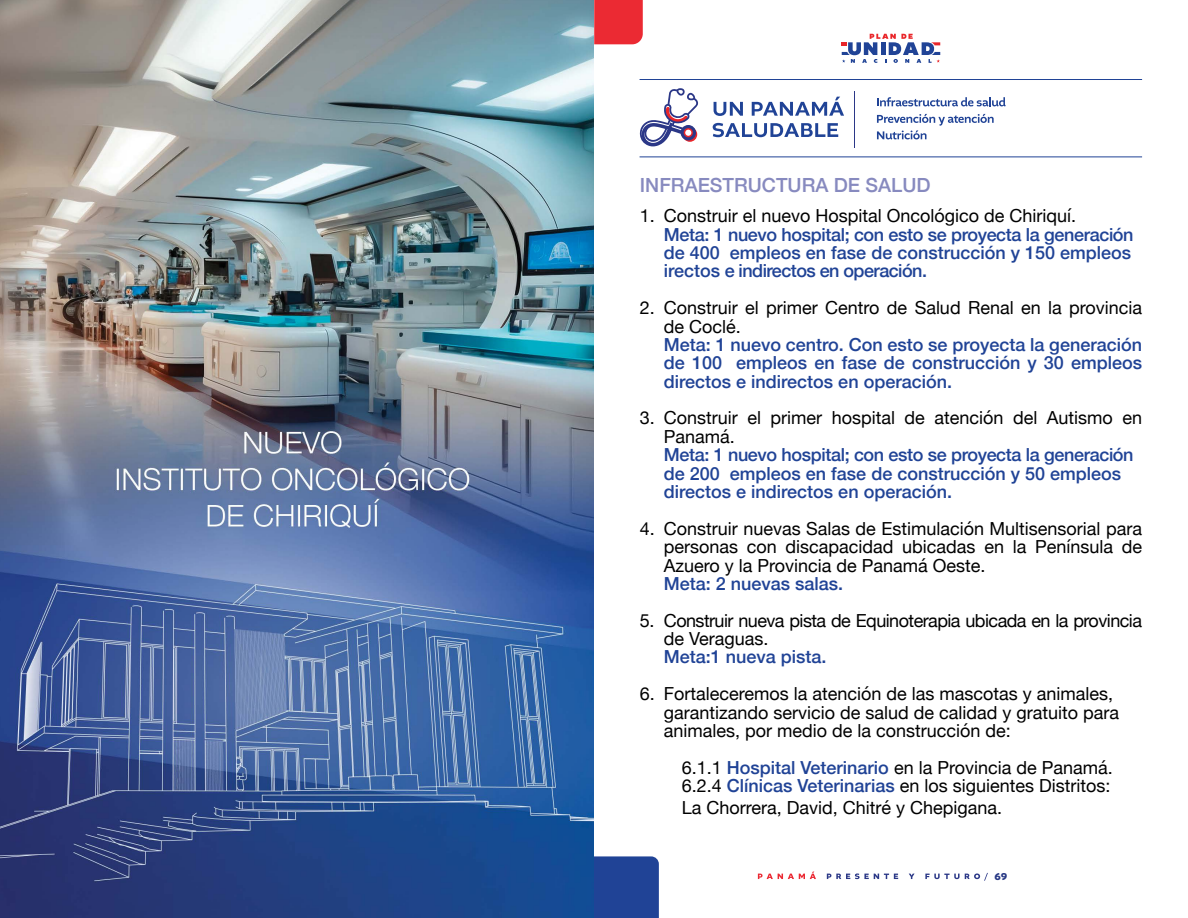
<style>
.page{position:relative;width:1188px;height:918px;background:#fff}
.page>*{position:absolute;margin:0;border:0;box-sizing:border-box;transform-origin:0 0}
.t1{font:500 19.5px "Helvetica Neue";color:#878abf}
.t2{font:18px/18.5px "Helvetica Neue";color:#000}
.t3{font:500 18px/18.5px "Helvetica Neue";color:#204396;text-align:justify}
.t4{font:500 18px/18.5px "Helvetica Neue";letter-spacing:-.02em;color:#204396}
.t5{font:18px/18.5px "Helvetica Neue";letter-spacing:-.03em;color:#000}
.t6{font:700 10.5px "Altivo";color:#283985}
.s1{font-weight:500;color:#204396}
</style>
<div class="page">
<svg style="left:758px;top:872px;width:58px;height:7px"></svg>
<svg style="left:827px;top:873px;width:71px;height:6px"></svg>
<svg style="left:909px;top:874px;width:6px;height:5px"></svg>
<svg style="left:925px;top:873px;width:63px;height:8px"></svg>
<svg style="left:842px;top:34px;width:98px;height:29px"></svg>
<div style="left:594px;top:856px;width:65px;height:62px;background:#204396"></div>
<hr style="left:640px;top:79px;width:502px;height:1px;background:#204396">
<hr style="left:640px;top:157px;width:502px;height:1px;background:#204396">
<svg style="left:877px;top:97px;width:129px;height:9px"></svg>
<svg style="left:877px;top:114px;width:117px;height:25px"></svg>
<svg style="left:714px;top:102px;width:29px;height:14px"></svg>
<svg style="left:752px;top:97px;width:92px;height:19px"></svg>
<svg style="left:713px;top:123px;width:125px;height:14px"></svg>
<hr style="left:854px;top:92px;width:1px;height:56px;background:#2b3787">
<svg style="left:639px;top:88px;width:59px;height:58px"></svg>
<div style="left:594px;top:0;width:49px;height:44px;background:#eb2a33"></div>
<img style="left:0;top:0;width:594px;height:918px">
<p class="t1" style="left:640px;top:173px;width:292px">INFRAESTRUCTURA DE SALUD</p>
<p class="t2" style="left:640px;top:206px;width:438px">1. Construir el nuevo Hospital Oncológico de Chiriquí.</p>
<p class="t4" style="left:664px;top:225px;width:471px">Meta: 1 nuevo hospital; con esto se proyecta la generación de 400 empleos en fase de construcción y 150 empleos irectos e indirectos en operación.</p>
<p class="t2" style="left:664px;top:298px;width:480px;text-indent:-24px">2. Construir el primer Centro de Salud Renal en la provincia de Coclé.</p>
<p class="t3" style="left:664px;top:335px;width:480px">Meta: 1 nuevo centro. Con esto se proyecta la generación de 100 empleos en fase de construcción y 30 empleos directos e indirectos en operación.</p>
<p class="t2" style="left:664px;top:409px;width:480px;text-indent:-24px">3. Construir el primer hospital de atención del Autismo en<br>Panamá.</p>
<p class="t3" style="left:664px;top:445px;width:471px;text-align:left">Meta: 1 nuevo hospital; con esto se proyecta la generación de 200 empleos en fase de construcción y 50 empleos directos e indirectos en operación.</p>
<p class="t2" style="left:664px;top:519px;width:480px;text-align:justify;text-indent:-24px">4. Construir nuevas Salas de Estimulación Multisensorial para personas con discapacidad ubicadas en la Península de Azuero y la Provincia de Panamá Oeste.</p>
<p class="t3" style="left:664px;top:574px;width:181px">Meta: 2 nuevas salas.</p>
<p class="t5" style="left:664px;top:611px;width:480px;text-indent:-24px">5. Construir nueva pista de Equinoterapia ubicada en la provincia de Veraguas.</p>
<p class="t3" style="left:664px;top:647px;width:164px">Meta:1 nueva pista.</p>
<p class="t2" style="left:664px;top:684px;width:457px;text-indent:-24px">6. Fortaleceremos la atención de las mascotas y animales, garantizando servicio de salud de calidad y gratuito para animales, por medio de la construcción de:</p>
<p class="t2" style="left:682px;top:758px;width:432px">6.1.1 <span class="s1">Hospital Veterinario</span> en la Provincia de Panamá.<br>6.2.4 <span class="s1">Clínicas Veterinarias</span> en los siguientes Distritos:</p>
<p class="t2" style="left:682px;top:798px;width:322px">La Chorrera, David, Chitré y Chepigana.</p>
<p class="t6" style="left:994px;top:869px;width:14px">69</p>
</div>
